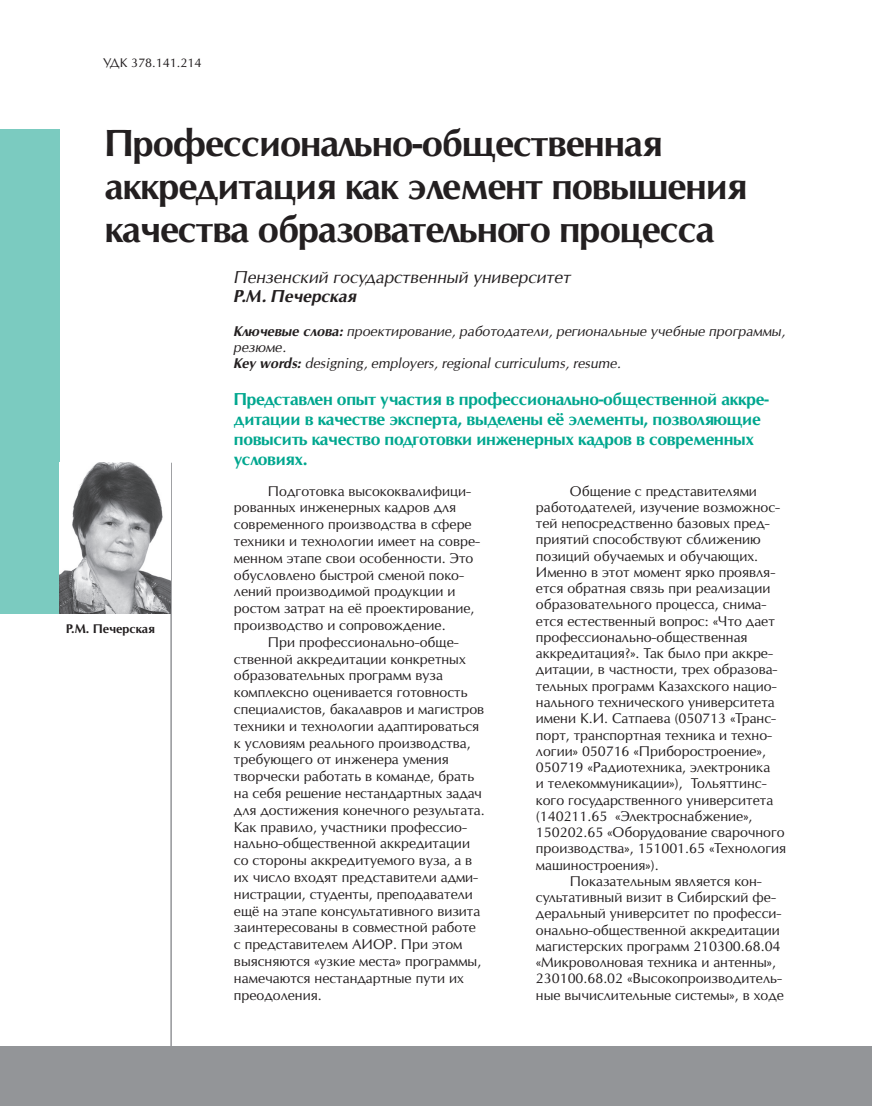
<style>
.page{position:relative;width:872px;height:1106px;background:#fff}
.page>*{position:absolute;margin:0;border:0;box-sizing:border-box;transform-origin:0 0}
.t1{font:700 36px/43.2px "Opium New";letter-spacing:-.03em;color:#231f20}
.t2{font:700 16.5px/19.8px "Opium New";letter-spacing:-.02em;color:#00a78f}
.t3{font:italic 16.5px "Opium New";color:#231f20}
.t4{font:italic 700 16.5px "Opium New";color:#231f20}
.t5{font:13.5px/16.8px "Opium New";color:#231f20}
.t6{font:italic 13.5px/16.2px "Opium New";color:#231f20}
.t7{font:12px "Opium New";color:#231f20}
.t8{font:700 12px "Opium New";color:#231f20}
.s1{font-weight:700}
</style>
<div class="page">
<div style="left:0;top:1046px;width:872px;height:60px;background:#939598"></div>
<hr style="left:170px;top:463px;width:2px;height:583px;background:#939598">
<div style="left:0;top:129px;width:60px;height:484px;background:#7bcbc0"></div>
<img style="left:60px;top:463px;width:110px;height:150px">
<p class="t7" style="left:103px;top:56px;width:100px">УДК 378.141.214</p>
<h1 class="t1" style="left:105px;top:122px;width:644px">Профессионально-общественная аккредитация как элемент повышения качества образовательного процесса</h1>
<p class="t3" style="left:234px;top:266px;width:338px">Пензенский государственный университет</p>
<p class="t4" style="left:234px;top:287px;width:124px">Р.М. Печерская</p>
<p class="t6" style="left:234px;top:322px;width:553px"><span class="s1">Ключевые слова:</span> проектирование, работодатели, региональные учебные программы, резюме.<br><span class="s1">Key words:</span> designing, employers, regional curriculums, resume.</p>
<p class="t8" style="left:66px;top:621px;width:91px">Р.М. Печерская</p>
<p class="t2" style="left:234px;top:390px;width:536px">Представлен опыт участия в профессионально-общественной аккре&shy;дитации в качестве эксперта, выделены её элементы, позволяющие повысить качество подготовки инженерных кадров в современных условиях.</p>
<p class="t5" style="left:268px;top:482px;width:204px">Подготовка высококвалифици-</p>
<p class="t5" style="left:234px;top:499px;width:224px">рованных инженерных кадров для</p>
<p class="t5" style="left:234px;top:516px;width:239px">современного производства в сфере</p>
<p class="t5" style="left:234px;top:533px;width:248px">техники и технологии имеет на совре-</p>
<p class="t5" style="left:234px;top:549px;width:241px">менном этапе свои особенности. Это</p>
<p class="t5" style="left:234px;top:566px;width:231px">обусловлено быстрой сменой поко-</p>
<p class="t5" style="left:234px;top:583px;width:223px">лений производимой продукции и</p>
<p class="t5" style="left:234px;top:600px;width:242px">ростом затрат на её проектирование,</p>
<p class="t5" style="left:234px;top:616px;width:213px">производство и сопровождение.</p>
<p class="t5" style="left:268px;top:633px;width:192px">При профессионально-обще-</p>
<p class="t5" style="left:234px;top:650px;width:233px">ственной аккредитации конкретных</p>
<p class="t5" style="left:234px;top:667px;width:210px">образовательных программ вуза</p>
<p class="t5" style="left:234px;top:684px;width:235px">комплексно оценивается готовность</p>
<p class="t5" style="left:234px;top:700px;width:252px">специалистов, бакалавров и магистров</p>
<p class="t5" style="left:234px;top:717px;width:247px">техники и технологии адаптироваться</p>
<p class="t5" style="left:234px;top:734px;width:238px">к условиям реального производства,</p>
<p class="t5" style="left:234px;top:751px;width:216px">требующего от инженера умения</p>
<p class="t5" style="left:234px;top:768px;width:242px">творчески работать в команде, брать</p>
<p class="t5" style="left:234px;top:784px;width:249px">на себя решение нестандартных задач</p>
<p class="t5" style="left:234px;top:801px;width:252px">для достижения конечного результата.</p>
<p class="t5" style="left:234px;top:818px;width:234px">Как правило, участники профессио-</p>
<p class="t5" style="left:234px;top:835px;width:237px">нально-общественной аккредитации</p>
<p class="t5" style="left:234px;top:852px;width:240px">со стороны аккредитуемого вуза, а в</p>
<p class="t5" style="left:234px;top:868px;width:246px">их число входят представители адми-</p>
<p class="t5" style="left:234px;top:885px;width:240px">нистрации, студенты, преподаватели</p>
<p class="t5" style="left:234px;top:902px;width:248px">ещё на этапе консультативного визита</p>
<p class="t5" style="left:234px;top:919px;width:244px">заинтересованы в совместной работе</p>
<p class="t5" style="left:234px;top:936px;width:130px">с представителем АИОР</p>
<p class="t5" style="left:234px;top:936px;width:249px;text-indent:159px">. При этом выясняются «узкие места» программы, намечаются нестандартные пути их преодоления.</p>
<p class="t5" style="left:570px;top:482px;width:188px">Общение с представителями</p>
<p class="t5" style="left:536px;top:498px;width:246px">работодателей, изучение возможнос-</p>
<p class="t5" style="left:536px;top:515px;width:235px">тей непосредственно базовых пред-</p>
<p class="t5" style="left:536px;top:531px;width:226px">приятий способствуют сближению</p>
<p class="t5" style="left:536px;top:547px;width:224px">позиций обучаемых и обучающих.</p>
<p class="t5" style="left:536px;top:563px;width:241px">И менно в этот момент ярко проявля-</p>
<p class="t5" style="left:536px;top:580px;width:236px">ется обратная связь при реализации</p>
<p class="t5" style="left:536px;top:596px;width:232px">образовательного процесса, снима-</p>
<p class="t5" style="left:536px;top:612px;width:240px">ется естественный вопрос: «Что дает</p>
<p class="t5" style="left:536px;top:628px;width:213px">профессионально-общественная</p>
<p class="t5" style="left:536px;top:645px;width:238px">аккредитация?». Так было при аккре-</p>
<p class="t5" style="left:536px;top:661px;width:243px">дитации, в частности, трех образова-</p>
<p class="t5" style="left:536px;top:677px;width:242px">тельных программ Казахского нацио-</p>
<p class="t5" style="left:536px;top:693px;width:240px">нального технического университета</p>
<p class="t5" style="left:536px;top:710px;width:242px">имени К.И . Сатпаева (050713 «Транс-</p>
<p class="t5" style="left:536px;top:726px;width:238px">порт, транспортная техника и техно-</p>
<p class="t5" style="left:536px;top:742px;width:231px">логии» 050716 «Приборостроение»,</p>
<p class="t5" style="left:536px;top:758px;width:236px">050719 «Радиотехника, электроника</p>
<p class="t5" style="left:536px;top:775px;width:232px">и телекоммуникации»), Тольяттинс-</p>
<p class="t5" style="left:536px;top:791px;width:239px">кого государственного университета</p>
<p class="t5" style="left:536px;top:807px;width:218px">(140211.65 «Электроснабжение»,</p>
<p class="t5" style="left:536px;top:823px;width:250px">150202.65 «Оборудование сварочного</p>
<p class="t5" style="left:536px;top:840px;width:252px">производства», 151001.65 «Технология</p>
<p class="t5" style="left:536px;top:856px;width:124px">машиностроения»).</p>
<p class="t5" style="left:570px;top:872px;width:193px">Показательным является кон-</p>
<p class="t5" style="left:536px;top:888px;width:241px">сультативный визит в Сибирский фе-</p>
<p class="t5" style="left:536px;top:905px;width:247px">деральный университет по професси-</p>
<p class="t5" style="left:536px;top:921px;width:245px">онально-общественной аккредитации</p>
<p class="t5" style="left:536px;top:937px;width:246px">магистерских программ 2103 00.68.04</p>
<p class="t5" style="left:536px;top:953px;width:242px">«Микроволновая техника и антенны»,</p>
<p class="t5" style="left:536px;top:970px;width:247px">23 0100.68.02 «В ысокопроизводитель-</p>
<p class="t5" style="left:536px;top:986px;width:249px">ные вычислительные системы», в ходе</p>
</div>
